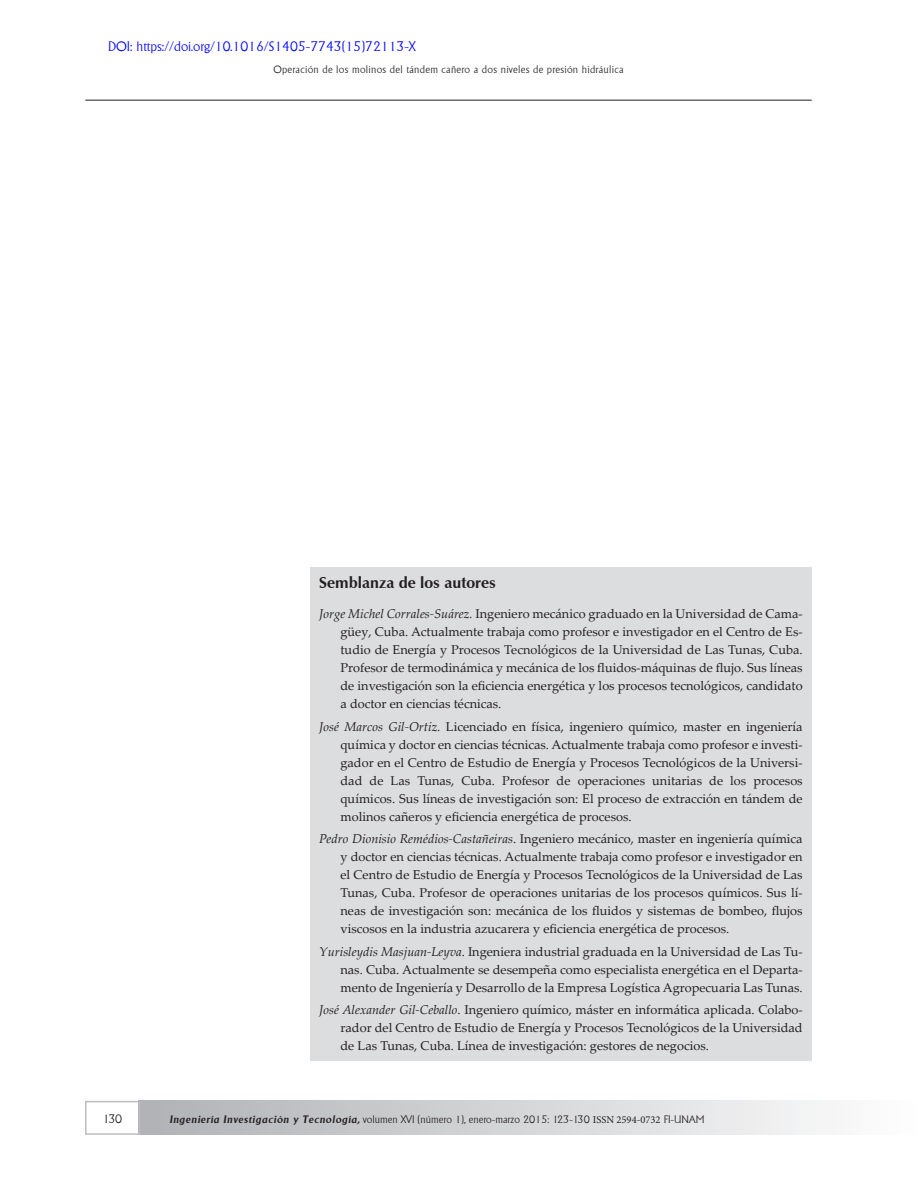
<style>
.page{position:relative;width:918px;height:1188px;background:#fff}
.page>*{position:absolute;margin:0;border:0;box-sizing:border-box;transform-origin:0 0}
.t1{font:700 15.75px "Zapf Humanist 601 BT";color:#231f20}
.t2{font:300 13.5px "Adelon";color:#00f}
.t3{font:12.75px/18px "Palatino Linotype";color:#231f20;text-align:justify}
.t4{font:300 12px "Adelon";color:#231f20}
.t5{font:300 10.5px "Adelon";color:#231f20}
.t6{font:300 10.5px "Adelon";letter-spacing:.025em;color:#231f20}
.s1{font-style:italic}
.s2{font-weight:600;font-style:italic}
.s3{font-family:"Minion Pro";font-weight:400}
</style>
<div class="page">
<div style="left:138px;top:1101px;width:780px;height:34px;background:linear-gradient(to right,#b0b1b5,#fdfefe)"></div>
<hr style="left:85px;top:100px;width:727px;height:1px;background:#231f20">
<div style="left:85px;top:1101px;width:55px;height:34px;border:2px solid #bcbdc0"></div>
<div style="left:310px;top:567px;width:502px;height:493px;background:#dcdddf"></div>
<p class="t2" style="left:108px;top:38px;width:310px">DOI: https://doi.org/10.1016/S1405-7743(15)72113-X</p>
<p class="t6" style="left:273px;top:63px;width:352px">Operación de los molinos del tándem cañero a dos niveles de presión hidráulica</p>
<p class="t1" style="left:319px;top:573px;width:178px">Semblanza de los autores</p>
<p class="t3" style="left:341px;top:604px;width:464px;text-indent:-21px"><span class="s1">Jorge Michel Corrales-Suárez.</span> Ingeniero mecánico graduado en la Universidad de Cama&shy;güey, Cuba. Actualmente trabaja como profesor e investigador en el Centro de Es&shy;tudio de Energía y Procesos Tecnológicos de la Universidad de Las Tunas, Cuba.<br>Profesor de termodinámica y mecánica de los fluidos-máquinas de flujo. Sus líneas de investigación son la eficiencia energética y los procesos tecnológicos, candidato a doctor en ciencias técnicas.</p>
<p class="t3" style="left:341px;top:717px;width:464px;text-indent:-21px"><span class="s1">José Marcos Gil-Ortiz.</span> Licenciado en física, ingeniero químico, master en ingeniería química y doctor en ciencias técnicas. Actualmente trabaja como profesor e investi&shy;gador en el Centro de Estudio de Energía y Procesos Tecnológicos de la Universi&shy;dad de Las Tunas, Cuba. Profesor de operaciones unitarias de los procesos químicos. Sus líneas de investigación son: El proceso de extracción en tándem de molinos cañeros y eficiencia energética de procesos.</p>
<p class="t3" style="left:341px;top:829px;width:464px;text-indent:-21px"><span class="s1">Pedro Dionisio Remédios-Castañeiras</span>. Ingeniero mecánico, master en ingeniería química y doctor en ciencias técnicas. Actualmente trabaja como profesor e investigador en el Centro de Estudio de Energía y Procesos Tecnológicos de la Universidad de Las Tunas, Cuba. Profesor de operaciones unitarias de los procesos químicos. Sus lí&shy;neas de investigación son: mecánica de los fluidos y sistemas de bombeo, flujos viscosos en la industria azucarera y eficiencia energética de procesos.</p>
<p class="t3" style="left:341px;top:942px;width:464px;text-indent:-21px"><span class="s1">Yurisleydis Masjuan-Leyva</span>. Ingeniera industrial graduada en la Universidad de Las Tu&shy;nas. Cuba. Actualmente se desempeña como especialista energética en el Departa&shy;mento de Ingeniería y Desarrollo de la Empresa Logística Agropecuaria Las Tunas.</p>
<p class="t3" style="left:341px;top:1000px;width:464px;text-indent:-21px"><span class="s1">José Alexander Gil-Ceballo</span>. Ingeniero químico, máster en informática aplicada. Colabo&shy;rador del Centro de Estudio de Energía y Procesos Tecnológicos de la Universidad de Las Tunas, Cuba. Línea de investigación: gestores de negocios.</p>
<p class="t4" style="left:103px;top:1112px;width:21px">130</p>
<p class="t5" style="left:169px;top:1113px;width:537px"><span class="s2">Ingeniería Investigación y Tecnología,</span> volumen XVI (número 1), enero-marzo 2015: 123-130 <span class="s3">ISSN 2594-0732</span> FI-UNAM</p>
</div>
